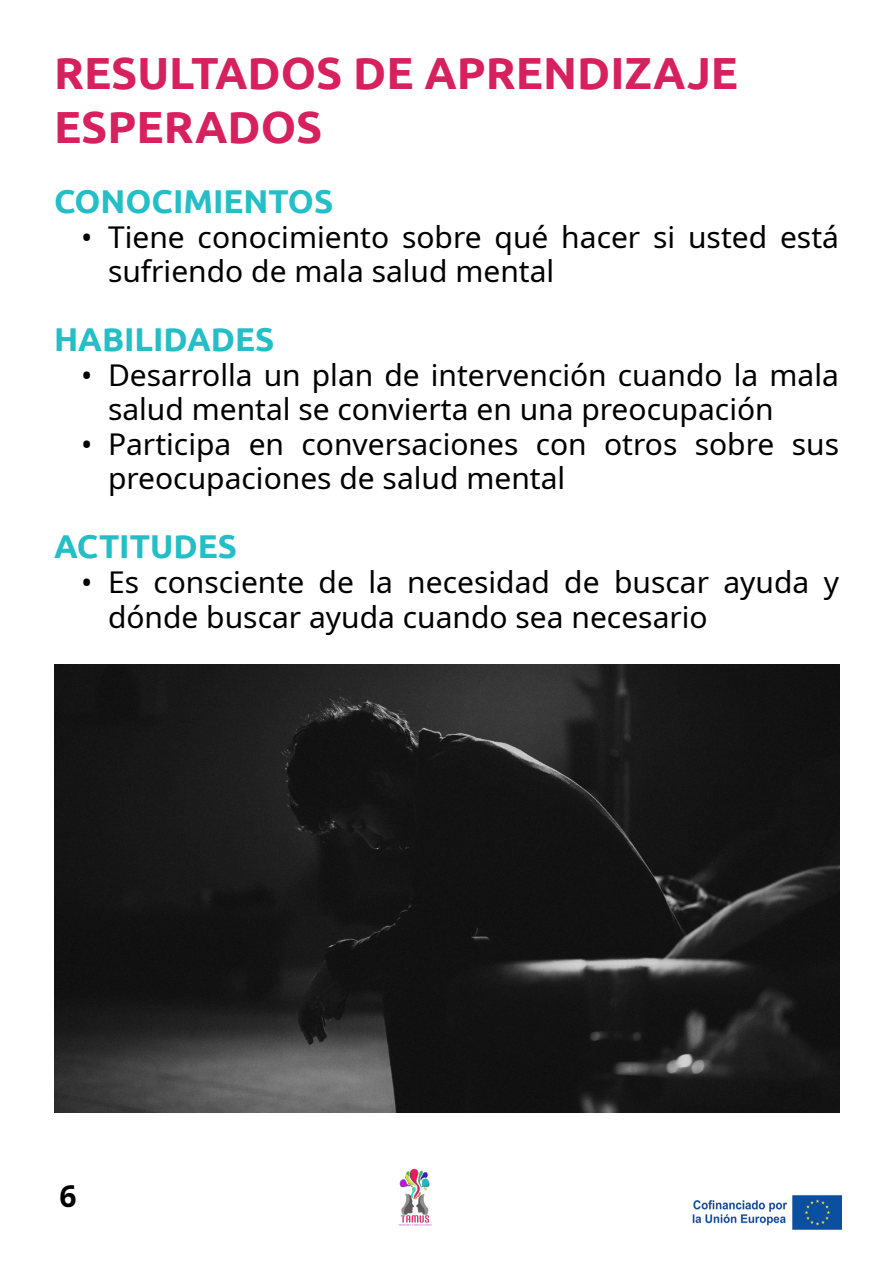
<style>
.page{position:relative;width:893px;height:1263px;background:#fff}
.page>*{position:absolute;margin:0;border:0;box-sizing:border-box;transform-origin:0 0}
.t1{font:700 45px/54px "Ubuntu";color:#d7215e}
.t2{font:700 33px "Ubuntu";color:#23bec6}
.t3{font:30px/34.5px "Noto Sans";color:#000}
.t4{font:700 30px "Noto Sans";color:#000}
</style>
<div class="page">
<img style="left:398px;top:1168px;width:34px;height:58px">
<img style="left:692px;top:1195px;width:150px;height:35px">
<img style="left:54px;top:664px;width:786px;height:449px">
<h1 class="t1" style="left:54px;top:45px;width:686px">RESULTADOS DE APRENDIZAJE<br>ESPERADOS</h1>
<p class="t2" style="left:54px;top:182px;width:281px">CONOCIMIENTOS</p>
<p class="t3" style="left:108px;top:220px;width:732px;text-indent:-27px">• Tiene conocimiento sobre qué hacer si usted está sufriendo de mala salud mental</p>
<p class="t2" style="left:54px;top:320px;width:222px">HABILIDADES</p>
<p class="t3" style="left:108px;top:358px;width:732px;text-indent:-27px">• Desarrolla un plan de intervención cuando la mala salud mental se convierta en una preocupación</p>
<p class="t3" style="left:108px;top:427px;width:732px;text-indent:-27px">• Participa en conversaciones con otros sobre sus preocupaciones de salud mental</p>
<p class="t2" style="left:54px;top:527px;width:184px">ACTITUDES</p>
<p class="t3" style="left:108px;top:565px;width:732px;text-indent:-27px">• Es consciente de la necesidad de buscar ayuda y dónde buscar ayuda cuando sea necesario</p>
<p class="t4" style="left:60px;top:1175px;width:19px">6</p>
</div>
